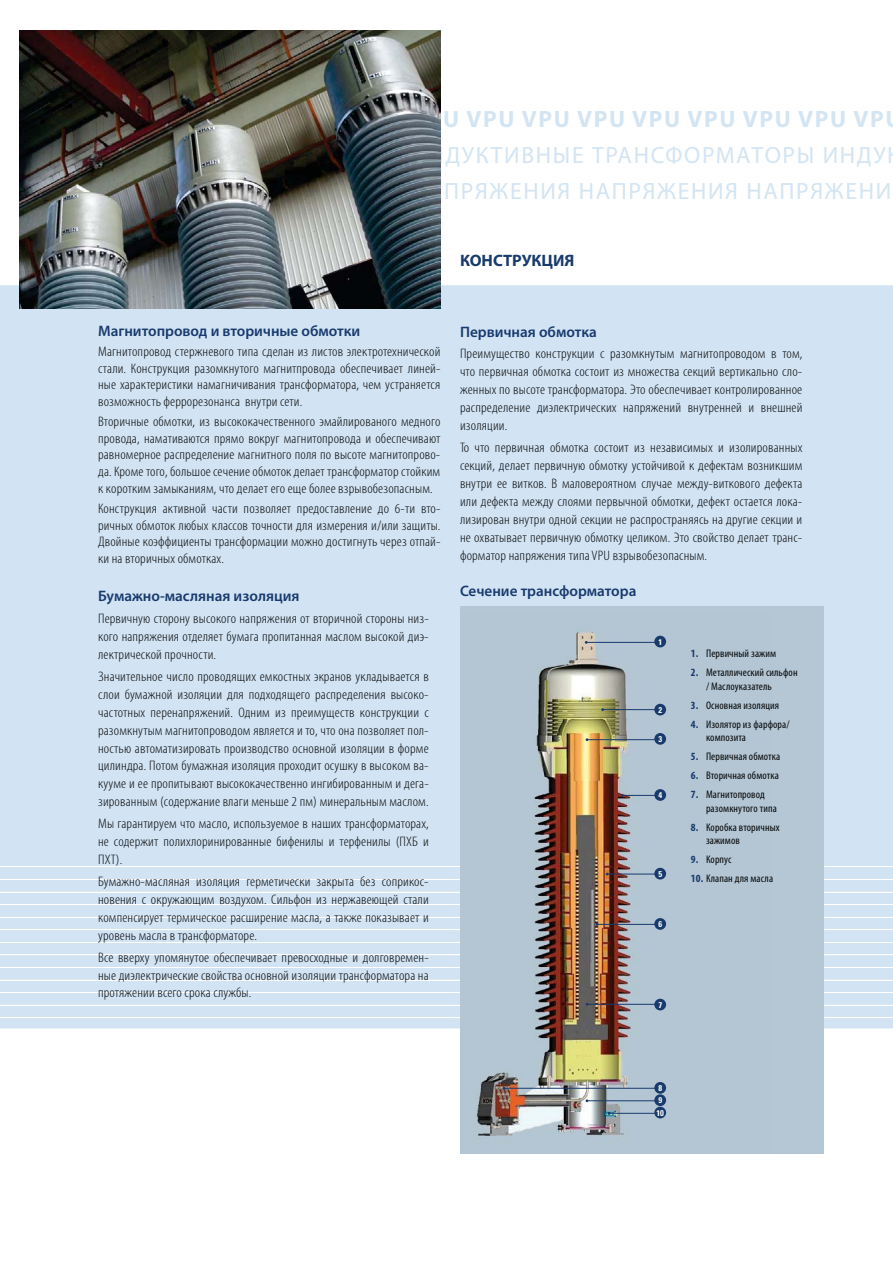
<style>
.page{position:relative;width:893px;height:1263px;background:#fff}
.page>*{position:absolute;margin:0;border:0;box-sizing:border-box;transform-origin:0 0}
.t1{font:23.55px/36.2px "Myriad Pro";letter-spacing:.07em;color:#d3e4f3}
.t2{font:700 23.55px "Myriad Pro";letter-spacing:.07em;color:#d3e4f3}
.t3{font:700 16.5px "Myriad Pro";color:#183a6d}
.t4{font:600 15.15px "Myriad Pro";color:#183a6d}
.t5{font:300 condensed 13.8px/18px "Myriad Pro";letter-spacing:.01em;color:#06090a;text-align:justify;scale:1.1 1}
.t6{font:condensed 11.1px/13.2px "Myriad Pro";letter-spacing:.01em;color:#06090a}
.t7{font:700 condensed 8.25px/12.3px "Univers";color:#fff}
.s1{font-weight:700;color:#183a6d}
</style>
<div class="page">
<div style="left:0;top:285px;width:893px;height:743px;background:#d2e3f3"></div>
<hr style="left:0;top:866px;width:893px;height:1px;background:#fff">
<hr style="left:0;top:892px;width:893px;height:1px;background:#fff">
<hr style="left:0;top:917px;width:893px;height:1px;background:#fff">
<hr style="left:0;top:942px;width:893px;height:1px;background:#fff">
<hr style="left:0;top:967px;width:893px;height:1px;background:#fff">
<hr style="left:0;top:992px;width:893px;height:1px;background:#fff">
<hr style="left:0;top:1017px;width:893px;height:1px;background:#fff">
<hr style="left:0;top:879px;width:893px;height:1px;background:#fff">
<hr style="left:0;top:904px;width:893px;height:1px;background:#fff">
<hr style="left:0;top:929px;width:893px;height:1px;background:#fff">
<hr style="left:0;top:955px;width:893px;height:1px;background:#fff">
<hr style="left:0;top:980px;width:893px;height:1px;background:#fff">
<hr style="left:0;top:1005px;width:893px;height:1px;background:#fff">
<div style="left:460px;top:606px;width:364px;height:548px;background:#b5c6d4"></div>
<img style="left:476px;top:631px;width:191px;height:505px">
<hr style="left:586px;top:642px;width:74px;height:1px;background:#183a6d">
<hr style="left:603px;top:709px;width:57px;height:1px;background:#183a6d">
<hr style="left:587px;top:739px;width:73px;height:1px;background:#183a6d">
<hr style="left:622px;top:795px;width:38px;height:1px;background:#183a6d">
<hr style="left:607px;top:874px;width:53px;height:1px;background:#183a6d">
<hr style="left:597px;top:924px;width:63px;height:1px;background:#183a6d">
<hr style="left:587px;top:1004px;width:73px;height:1px;background:#183a6d">
<hr style="left:504px;top:1088px;width:156px;height:1px;background:#183a6d">
<hr style="left:609px;top:1113px;width:51px;height:1px;background:#183a6d">
<hr style="left:587px;top:1100px;width:73px;height:1px;background:#183a6d">
<div style="left:654px;top:636px;width:12px;height:11px;background:#183a6d;border-radius:50%"></div>
<div style="left:654px;top:704px;width:12px;height:12px;background:#183a6d;border-radius:50%"></div>
<div style="left:654px;top:733px;width:12px;height:12px;background:#183a6d;border-radius:50%"></div>
<div style="left:654px;top:999px;width:12px;height:11px;background:#183a6d;border-radius:50%"></div>
<div style="left:654px;top:918px;width:12px;height:12px;background:#183a6d;border-radius:50%"></div>
<div style="left:654px;top:789px;width:12px;height:12px;background:#183a6d;border-radius:50%"></div>
<div style="left:654px;top:868px;width:12px;height:12px;background:#183a6d;border-radius:50%"></div>
<div style="left:654px;top:1082px;width:12px;height:12px;background:#183a6d;border-radius:50%"></div>
<div style="left:654px;top:1094px;width:12px;height:12px;background:#183a6d;border-radius:50%"></div>
<div style="left:654px;top:1107px;width:12px;height:11px;background:#183a6d;border-radius:50%"></div>
<img style="left:20px;top:31px;width:420px;height:278px">
<h1 class="t2" style="left:428px;top:105px;width:457px">PU VPU VPU VPU VPU VPU VPU VPU VP</h1>
<h1 class="t1" style="left:428px;top:137px;width:465px">НДУКТИВНЫЕ ТРАНСФОРМАТOРЫ ИНДУ<br>АПРЯЖЕНИЯ НАПРЯЖЕНИЯ НАПРЯЖЕНИ</h1>
<p class="t3" style="left:460px;top:251px;width:116px">КОНСТРУКЦИЯ</p>
<p class="t4" style="left:98px;top:322px;width:264px">Магнитопровод и вторичные обмотки</p>
<p class="t5" style="left:98px;top:343px;width:313px;line-height:16.5px">Магнитопровод стержневого типа сделан из листов электротехнической стали. Конструкция разомкнутого магнитпровода обеспечивает линей&shy;ные характеристики намагничивания трансформатора, чем устраняется возможность феррорезонанса внутри сети.</p>
<p class="t5" style="left:98px;top:413px;width:313px;line-height:16.5px">Вторичные обмотки, из высококачественного эмайлированого медного провода, намативаются прямо вокруг магнитопровода и обеспечивают равномерное распределение магнитного поля по высоте магнитопрово&shy;да. Кроме того, большое сечение обмоток делает трансформатор стойким к коротким замыканиям, что делает его еще более взрывобезопасным.</p>
<p class="t5" style="left:98px;top:500px;width:313px;line-height:16.5px">Конструкция активной части позволяет предоставление до 6-ти вто&shy;ричных обмоток любых классов точности для измерения и/или защиты.<br>Двойные коэффициенты трансформации можно достигнуть через отпай&shy;ки на вторичных обмотках.</p>
<p class="t4" style="left:98px;top:587px;width:203px">Бумажно-масляная изоляция</p>
<p class="t5" style="left:98px;top:609px;width:302px">Первичную сторону высокого напряжения от вторичной стороны низ&shy;кого напряжения отделяет бумага пропитанная маслом высокой диэ&shy;лектрической прочности.</p>
<p class="t5" style="left:98px;top:667px;width:302px">Значительное число проводящих емкостных экранов укладывается в слои бумажной изоляции для подходящего распределения высоко&shy;частотных перенапряжений. Одним из преимуществ конструкции с разомкнутым магнитопроводом является и то, что она позволяет пол&shy;ностью автоматизировать производство основной изоляции в форме цилиндра. Потом бумажная изоляция проходит осушку в высоком ва&shy;кууме и ее пропитывают высококачественно ингибированным и дега&shy;зированным (содержание влаги меньше 2 пм) минеральным маслом.</p>
<p class="t5" style="left:98px;top:814px;width:302px">Мы гарантируем что масло, используемое в наших трансформаторах, не содержит полихлоринированные бифенилы и терфенилы (ПХБ и ПХТ).</p>
<p class="t5" style="left:98px;top:872px;width:302px">Бумажно-масляная изоляция герметически закрыта без соприкос&shy;новения с окружающим воздухом. Сильфон из нержавеющей стали компенсирует термическое расширение масла, а также показывает и уровень масла в трансформаторе.</p>
<p class="t5" style="left:98px;top:948px;width:302px">Все вверху упомянутое обеспечивает превосходные и долговремен&shy;ные диэлектрические свойства основной изоляции трансформатора на протяжении всего срока службы.</p>
<p class="t4" style="left:460px;top:322px;width:138px">Первичная обмотка</p>
<p class="t5" style="left:460px;top:345px;width:313px">Преимущество конструкции с разомкнутым магнитопроводом в том, что первичная обмотка состоит из множества секций вертикально сло&shy;женных по высоте трансформатора. Это обеспечивает контролированное распределение диэлектрических напряжений внутренней и внешней изоляции.</p>
<p class="t5" style="left:460px;top:438px;width:313px">То что первичная обмотка состоит из независимых и изолированных секций, делает первичную обмотку устойчивой к дефектам возникшим внутри ее витков. В маловероятном случае между-виткового дефекта или дефекта между слоями первычной обмотки, дефект остается лока&shy;лизирован внутри одной секции не распространяясь на другие секции и не охватывает первичную обмотку целиком. Это свойство делает транс&shy;форматор напряжения типа VPU взрывобезопасным.</p>
<p class="t4" style="left:460px;top:582px;width:178px">Сечение трансформатора</p>
<p class="t7" style="left:658px;top:635px;width:5px">1</p>
<p class="t7" style="left:658px;top:703px;width:5px">2</p>
<p class="t7" style="left:658px;top:733px;width:5px">3</p>
<p class="t7" style="left:658px;top:789px;width:5px">4</p>
<p class="t7" style="left:658px;top:867px;width:5px">5</p>
<p class="t7" style="left:658px;top:918px;width:5px">6</p>
<p class="t6" style="left:691px;top:647px;width:87px"><span class="s1">1.</span> Первичный зажим</p>
<p class="t6" style="left:706px;top:666px;width:93px;text-indent:-15px"><span class="s1">2.</span> Металлический сильфон / Маслоуказатель</p>
<p class="t6" style="left:691px;top:698px;width:90px"><span class="s1">3.</span> Основная изоляция</p>
<p class="t6" style="left:706px;top:717px;width:85px;text-indent:-15px"><span class="s1">4.</span> Изолятор из фарфора/ композита</p>
<p class="t6" style="left:691px;top:750px;width:91px"><span class="s1">5.</span> Первичная обмотка</p>
<p class="t6" style="left:691px;top:769px;width:90px"><span class="s1">6.</span> Вторичная обмотка</p>
<p class="t6" style="left:706px;top:788px;width:72px;text-indent:-15px"><span class="s1">7.</span> Магнитопровод разомкнутого типа</p>
<p class="t6" style="left:706px;top:820px;width:75px;text-indent:-15px"><span class="s1">8.</span> Коробка вторичных зажимов</p>
<p class="t6" style="left:691px;top:853px;width:42px"><span class="s1">9.</span> Корпус</p>
<p class="t6" style="left:691px;top:872px;width:84px"><span class="s1">10.</span> Клапан для масла</p>
<p class="t7" style="left:658px;top:998px;width:5px">7</p>
<p class="t7" style="left:656px;top:1082px;width:9px">8<br>9<br>10</p>
</div>
